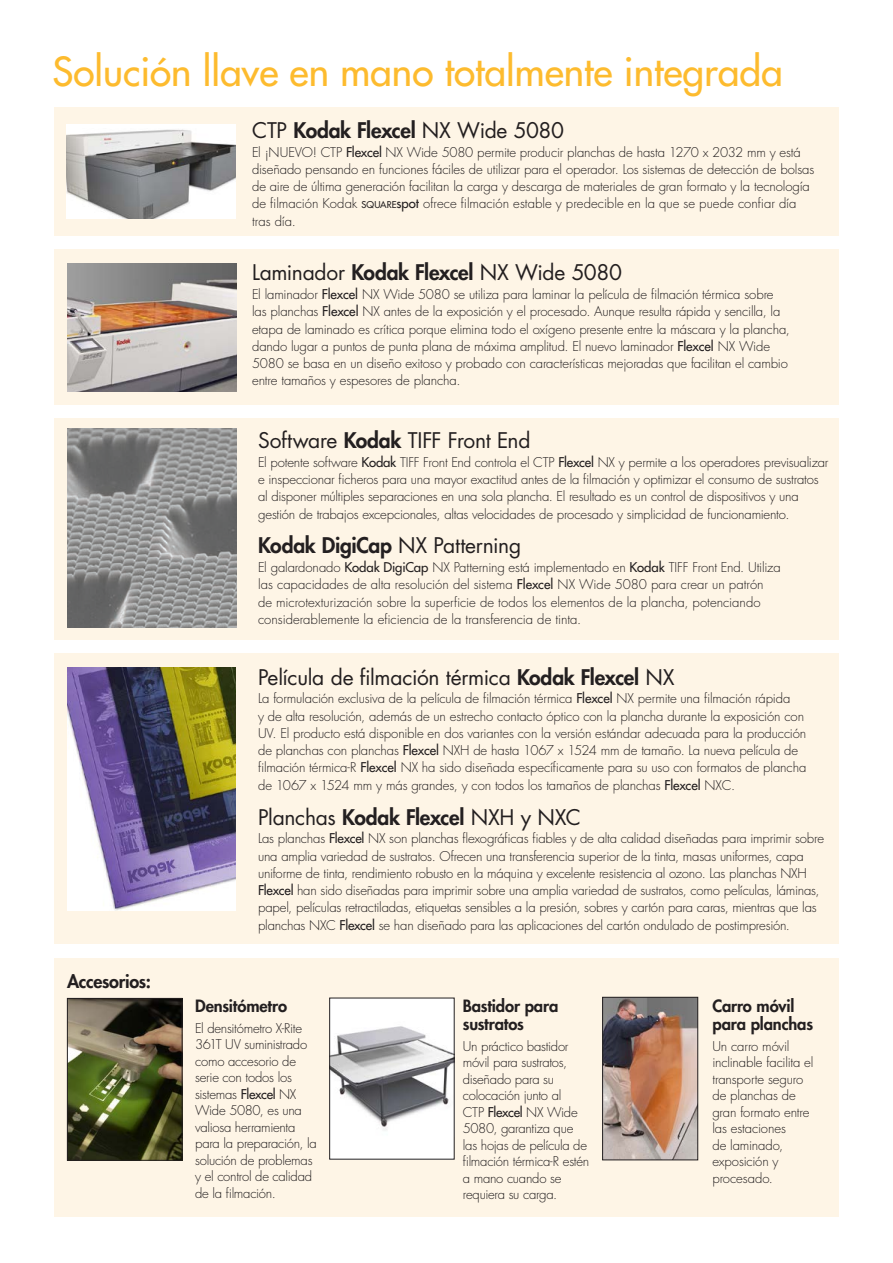
<style>
.page{position:relative;width:893px;height:1263px;background:#fff}
.page>*{position:absolute;margin:0;border:0;box-sizing:border-box;transform-origin:0 0}
.t1{font:500 39px "Futura Std";color:#fdbb2e}
.t2{font:21px "Futura Std";letter-spacing:-.015em;color:#231f20}
.t3{font:800 21px "Futura Std";letter-spacing:-.015em;color:#231f20}
.t4{font:800 18px "Futura Std";letter-spacing:-.015em;color:#231f20}
.t5{font:800 16.5px/18px "Futura Std";letter-spacing:-.01em;color:#231f20}
.t6{font:300 13.2px/16.5px "Futura Std";letter-spacing:-.015em;color:#231f20}
.s1{font-weight:800}
.s2{font-weight:500}
.s3{font-weight:500;font-size:9.15px}
.s4{font-weight:400}
</style>
<div class="page">
<div style="left:54px;top:107px;width:785px;height:129px;background:#fef5e6"></div>
<div style="left:54px;top:958px;width:785px;height:259px;background:#fef5e6"></div>
<img style="left:69px;top:1000px;width:111px;height:159px">
<div style="left:67px;top:998px;width:115px;height:163px;border:1px solid #231f20"></div>
<img style="left:604px;top:999px;width:92px;height:159px">
<div style="left:602px;top:997px;width:96px;height:163px;border:1px solid #231f20"></div>
<div style="left:330px;top:998px;width:124px;height:161px;background:#fff"></div>
<img style="left:331px;top:1026px;width:122px;height:105px">
<div style="left:329px;top:998px;width:126px;height:161px;border:1px solid #231f20"></div>
<img style="left:66px;top:124px;width:169px;height:95px">
<div style="left:54px;top:250px;width:785px;height:155px;background:#fef5e6"></div>
<img style="left:68px;top:263px;width:169px;height:128px">
<div style="left:54px;top:653px;width:785px;height:291px;background:#fef5e6"></div>
<img style="left:67px;top:668px;width:169px;height:243px">
<div style="left:54px;top:418px;width:785px;height:222px;background:#fef5e6"></div>
<img style="left:68px;top:428px;width:169px;height:200px">
<h1 class="t1" style="left:52px;top:47px;width:732px">Solución llave en mano totalmente integrada</h1>
<h2 class="t2" style="left:252px;top:117px;width:313px">CTP <span class="s1">Kodak Flexcel</span> NX Wide 5080</h2>
<p class="t6" style="left:252px;top:144px;width:564px;line-height:17.2px">El ¡NUEVO! CTP <span class="s2">Flexcel</span> NX Wide 5080 permite producir planchas de hasta 1270 x 2032 mm y está diseñado pensando en funciones fáciles de utilizar para el operador. Los sistemas de detección de bolsas de aire de última generación facilitan la carga y descarga de materiales de gran formato y la tecnología de filmación Kodak <span class="s3">SQUARE</span><span class="s2">spot</span> ofrece filmación estable y predecible en la que se puede confiar día tras día.</p>
<h2 class="t2" style="left:252px;top:259px;width:371px">Laminador <span class="s1">Kodak Flexcel</span> NX Wide 5080</h2>
<p class="t6" style="left:252px;top:286px;width:539px;line-height:17.2px">El laminador <span class="s2">Flexcel</span> NX Wide 5080 se utiliza para laminar la película de filmación térmica sobre las planchas <span class="s2">Flexcel</span> NX antes de la exposición y el procesado. Aunque resulta rápida y sencilla, la etapa de laminado es crítica porque elimina todo el oxígeno presente entre la máscara y la plancha, dando lugar a puntos de punta plana de máxima amplitud. El nuevo laminador <span class="s2">Flexcel</span> NX Wide 5080 se basa en un diseño exitoso y probado con características mejoradas que facilitan el cambio entre tamaños y espesores de plancha.</p>
<h2 class="t2" style="left:258px;top:427px;width:274px">Software <span class="s1">Kodak</span> TIFF Front End</h2>
<p class="t6" style="left:258px;top:453px;width:572px;line-height:17.5px">El potente software <span class="s2">Kodak</span> TIFF Front End controla el CTP <span class="s2">Flexcel</span> NX y permite a los operadores previsualizar e inspeccionar ficheros para una mayor exactitud antes de la filmación y optimizar el consumo de sustratos al disponer múltiples separaciones en una sola plancha. El resultado es un control de dispositivos y una gestión de trabajos excepcionales, altas velocidades de procesado y simplicidad de funcionamiento.</p>
<h2 class="t3" style="left:258px;top:532px;width:265px">Kodak DigiCap <span class="s4">NX Patterning</span></h2>
<p class="t6" style="left:258px;top:559px;width:524px;line-height:17.2px">El galardonado <span class="s2">Kodak DigiCap</span> NX Patterning está implementado en <span class="s2">Kodak</span> TIFF Front End. Utiliza las capacidades de alta resolución del sistema <span class="s2">Flexcel</span> NX Wide 5080 para crear un patrón de microtexturización sobre la superficie de todos los elementos de la plancha, potenciando considerablemente la eficiencia de la transferencia de tinta.</p>
<h3 class="t4" style="left:67px;top:970px;width:85px">Accesorios:</h3>
<h2 class="t2" style="left:258px;top:663px;width:418px">Película de filmación térmica <span class="s1">Kodak Flexcel</span> NX</h2>
<p class="t6" style="left:258px;top:690px;width:550px;line-height:17.4px">La formulación exclusiva de la película de filmación térmica <span class="s2">Flexcel</span> NX permite una filmación rápida<br>y de alta resolución, además de un estrecho contacto óptico con la plancha durante la exposición con UV. El producto está disponible en dos variantes con la versión estándar adecuada para la producción de planchas con planchas <span class="s2">Flexcel</span> NXH de hasta 1067 x 1524 mm de tamaño. La nueva película de filmación térmica-R <span class="s2">Flexcel</span> NX ha sido diseñada específicamente para su uso con formatos de plancha de 1067 x 1524 mm y más grandes, y con todos los tamaños de planchas <span class="s2">Flexcel</span> NXC.</p>
<h2 class="t2" style="left:258px;top:803px;width:324px">Planchas <span class="s1">Kodak Flexcel</span> NXH y NXC</h2>
<p class="t6" style="left:258px;top:830px;width:567px;line-height:17.2px">Las planchas <span class="s2">Flexcel</span> NX son planchas flexográficas fiables y de alta calidad diseñadas para imprimir sobre una amplia variedad de sustratos. Ofrecen una transferencia superior de la tinta, masas uniformes, capa uniforme de tinta, rendimiento robusto en la máquina y excelente resistencia al ozono. Las planchas NXH <span class="s2">Flexcel</span> han sido diseñadas para imprimir sobre una amplia variedad de sustratos, como películas, láminas, papel, películas retractiladas, etiquetas sensibles a la presión, sobres y cartón para caras, mientras que las planchas NXC <span class="s2">Flexcel</span> se han diseñado para las aplicaciones del cartón ondulado de postimpresión.</p>
<p class="t5" style="left:195px;top:997px;width:93px">Densitómetro</p>
<p class="t6" style="left:195px;top:1020px;width:123px">El densitómetro X-Rite<br>361T UV suministrado como accesorio de serie con todos los sistemas <span class="s2">Flexcel</span> NX<br>Wide 5080, es una valiosa herramienta para la preparación, la solución de problemas y el control de calidad de la filmación.</p>
<p class="t5" style="left:463px;top:997px;width:97px">Bastidor para sustratos</p>
<p class="t6" style="left:463px;top:1038px;width:128px">Un práctico bastidor móvil para sustratos, diseñado para su colocación junto al<br>CTP <span class="s2">Flexcel</span> NX Wide<br>5080, garantiza que las hojas de película de filmación térmica-R estén a mano cuando se requiera su carga.</p>
<p class="t5" style="left:712px;top:997px;width:102px">Carro móvil para planchas</p>
<p class="t6" style="left:712px;top:1038px;width:103px">Un carro móvil inclinable facilita el transporte seguro de planchas de gran formato entre las estaciones<br>de laminado, exposición y procesado.</p>
</div>
